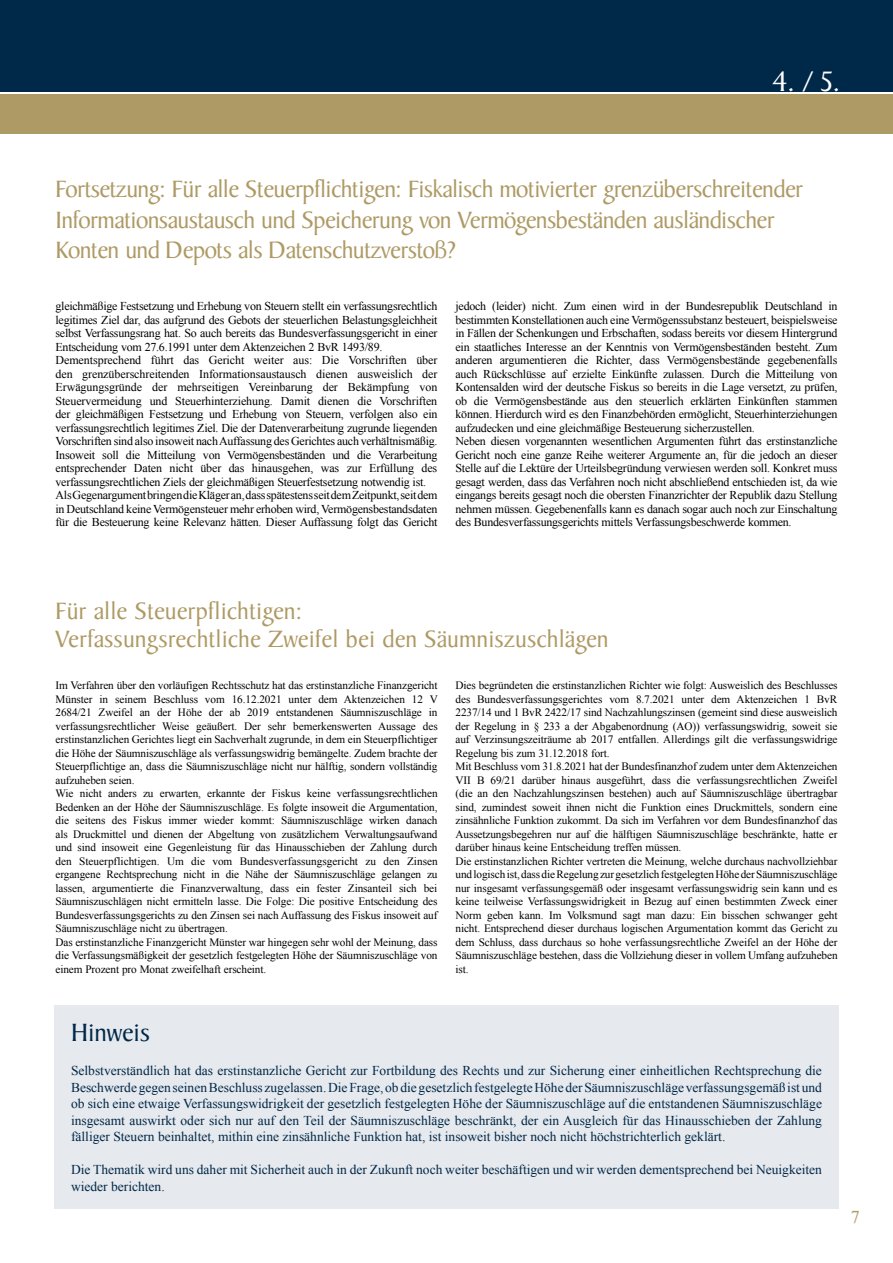
<style>
.page{position:relative;width:893px;height:1263px;background:#fff}
.page>*{position:absolute;margin:0;border:0;box-sizing:border-box;transform-origin:0 0}
.t1{font:30px "Baker Signet Std";color:#fff}
.t2{font:27px "Baker Signet Std";color:#002848}
.t3{font:25.5px/30.6px "Baker Signet Std";letter-spacing:-.025em;color:#ae9a64}
.t4{font:25.5px/28.5px "Baker Signet Std";color:#ae9a64}
.t5{font:18px "Times New Roman";color:#ae9a64}
.t6{font:13.5px/16.5px "Times New Roman";color:#002848;text-align:justify}
.t7{font:12px/13.5px "Times New Roman";letter-spacing:-.02em;color:#000}
.t8{font:11.25px/13.5px "Times New Roman";letter-spacing:-.01em;color:#000}
</style>
<div class="page">
<div style="left:0;top:0;width:893px;height:91px;background:#002848"></div>
<div style="left:0;top:94px;width:893px;height:40px;background:#ae9a64"></div>
<div style="left:54px;top:1005px;width:785px;height:204px;background:#e6e9ed"></div>
<h1 class="t1" style="left:772px;top:66px;width:70px">4. / 5.</h1>
<h3 class="t3" style="left:56px;top:175px;width:749px">Fortsetzung: Für alle Steuerpflichtigen: Fiskalisch motivierter grenzüberschreitender<br>Informationsaustausch und Speicherung von Vermögensbeständen ausländischer<br>Konten und Depots als Datenschutzverstoß?</h3>
<p class="t7" style="left:56px;top:299px;width:384px">gleichmäßige Festsetzung und Erhebung von Steuern stellt ein verfassungsrechtlich legitimes Ziel dar, das aufgrund des Gebots der steuerlichen Belastungsgleichheit selbst Verfassungsrang hat. So auch bereits das Bundesverfassungsgericht in einer Entscheidung vom 27.6.1991 unter dem Aktenzeichen 2 BvR 1493/89.<br>Dementsprechend führt das Gericht weiter aus: Die Vorschriften über den grenzüberschreitenden Informationsaustausch dienen ausweislich der Erwägungsgründe der mehrseitigen Vereinbarung der Bekämpfung von Steuervermeidung und Steuerhinterziehung. Damit dienen die Vorschriften der gleichmäßigen Festsetzung und Erhebung von Steuern, verfolgen also ein verfassungsrechtlich legitimes Ziel. Die der Datenverarbeitung zugrunde liegenden Vorschriften sind also insoweit nach Auffassung des Gerichtes auch verhältnismäßig.<br>Insoweit soll die Mitteilung von Vermögensbeständen und die Verarbeitung entsprechender Daten nicht über das hinausgehen, was zur Erfüllung des verfassungsrechtlichen Ziels der gleichmäßigen Steuerfestsetzung notwendig ist.<br>Als Gegenargument bringen die Kläger an, dass spätestens seit dem Zeitpunkt, seit dem in Deutschland keine Vermögensteuer mehr erhoben wird, Vermögensbestandsdaten für die Besteuerung keine Relevanz hätten. Dieser Auffassung folgt das Gericht</p>
<p class="t7" style="left:455px;top:299px;width:384px">jedoch (leider) nicht. Zum einen wird in der Bundesrepublik Deutschland in bestimmten Konstellationen auch eine Vermögenssubstanz besteuert, beispielsweise in Fällen der Schenkungen und Erbschaften, sodass bereits vor diesem Hintergrund ein staatliches Interesse an der Kenntnis von Vermögensbeständen besteht. Zum anderen argumentieren die Richter, dass Vermögensbestände gegebenenfalls auch Rückschlüsse auf erzielte Einkünfte zulassen. Durch die Mitteilung von Kontensalden wird der deutsche Fiskus so bereits in die Lage versetzt, zu prüfen, ob die Vermögensbestände aus den steuerlich erklärten Einkünften stammen können. Hierdurch wird es den Finanzbehörden ermöglicht, Steuerhinterziehungen aufzudecken und eine gleichmäßige Besteuerung sicherzustellen.<br>Neben diesen vorgenannten wesentlichen Argumenten führt das erstinstanzliche Gericht noch eine ganze Reihe weiterer Argumente an, für die jedoch an dieser Stelle auf die Lektüre der Urteilsbegründung verwiesen werden soll. Konkret muss gesagt werden, dass das Verfahren noch nicht abschließend entschieden ist, da wie eingangs bereits gesagt noch die obersten Finanzrichter der Republik dazu Stellung nehmen müssen. Gegebenenfalls kann es danach sogar auch noch zur Einschaltung des Bundesverfassungsgerichts mittels Verfassungsbeschwerde kommen.</p>
<h3 class="t4" style="left:56px;top:597px;width:555px">Für alle Steuerpflichtigen:<br>Verfassungsrechtliche Zweifel bei den Säumniszuschlägen</h3>
<p class="t8" style="left:56px;top:679px;width:384px">Im Verfahren über den vorläufigen Rechtsschutz hat das erstinstanzliche Finanzgericht Münster in seinem Beschluss vom 16.12.2021 unter dem Aktenzeichen 12 V 2684/21 Zweifel an der Höhe der ab 2019 entstandenen Säumniszuschläge in verfassungsrechtlicher Weise geäußert. Der sehr bemerkenswerten Aussage des erstinstanzlichen Gerichtes liegt ein Sachverhalt zugrunde, in dem ein Steuerpflichtiger die Höhe der Säumniszuschläge als verfassungswidrig bemängelte. Zudem brachte der Steuerpflichtige an, dass die Säumniszuschläge nicht nur hälftig, sondern vollständig aufzuheben seien.<br>Wie nicht anders zu erwarten, erkannte der Fiskus keine verfassungsrechtlichen Bedenken an der Höhe der Säumniszuschläge. Es folgte insoweit die Argumentation, die seitens des Fiskus immer wieder kommt: Säumniszuschläge wirken danach als Druckmittel und dienen der Abgeltung von zusätzlichem Verwaltungsaufwand und sind insoweit eine Gegenleistung für das Hinausschieben der Zahlung durch den Steuerpflichtigen. Um die vom Bundesverfassungsgericht zu den Zinsen ergangene Rechtsprechung nicht in die Nähe der Säumniszuschläge gelangen zu lassen, argumentierte die Finanzverwaltung, dass ein fester Zinsanteil sich bei Säumniszuschlägen nicht ermitteln lasse. Die Folge: Die positive Entscheidung des Bundesverfassungsgerichts zu den Zinsen sei nach Auffassung des Fiskus insoweit auf Säumniszuschläge nicht zu übertragen.<br>Das erstinstanzliche Finanzgericht Münster war hingegen sehr wohl der Meinung, dass die Verfassungsmäßigkeit der gesetzlich festgelegten Höhe der Säumniszuschläge von einem Prozent pro Monat zweifelhaft erscheint.</p>
<p class="t8" style="left:456px;top:679px;width:384px">Dies begründeten die erstinstanzlichen Richter wie folgt: Ausweislich des Beschlusses des Bundesverfassungsgerichtes vom 8.7.2021 unter dem Aktenzeichen 1 BvR 2237/14 und 1 BvR 2422/17 sind Nachzahlungszinsen (gemeint sind diese ausweislich der Regelung in § 233 a der Abgabenordnung (AO)) verfassungswidrig, soweit sie auf Verzinsungszeiträume ab 2017 entfallen. Allerdings gilt die verfassungswidrige Regelung bis zum 31.12.2018 fort.<br>Mit Beschluss vom 31.8.2021 hat der Bundesfinanzhof zudem unter dem Aktenzeichen VII B 69/21 darüber hinaus ausgeführt, dass die verfassungsrechtlichen Zweifel (die an den Nachzahlungszinsen bestehen) auch auf Säumniszuschläge übertragbar sind, zumindest soweit ihnen nicht die Funktion eines Druckmittels, sondern eine zinsähnliche Funktion zukommt. Da sich im Verfahren vor dem Bundesfinanzhof das Aussetzungsbegehren nur auf die hälftigen Säumniszuschläge beschränkte, hatte er darüber hinaus keine Entscheidung treffen müssen.<br>Die erstinstanzlichen Richter vertreten die Meinung, welche durchaus nachvollziehbar und logisch ist, dass die Regelung zur gesetzlich festgelegten Höhe der Säumniszuschläge nur insgesamt verfassungsgemäß oder insgesamt verfassungswidrig sein kann und es keine teilweise Verfassungswidrigkeit in Bezug auf einen bestimmten Zweck einer Norm geben kann. Im Volksmund sagt man dazu: Ein bisschen schwanger geht nicht. Entsprechend dieser durchaus logischen Argumentation kommt das Gericht zu dem Schluss, dass durchaus so hohe verfassungsrechtliche Zweifel an der Höhe der Säumniszuschläge bestehen, dass die Vollziehung dieser in vollem Umfang aufzuheben ist.</p>
<h2 class="t2" style="left:71px;top:1017px;width:81px">Hinweis</h2>
<p class="t6" style="left:71px;top:1062px;width:752px">Selbstverständlich hat das erstinstanzliche Gericht zur Fortbildung des Rechts und zur Sicherung einer einheitlichen Rechtsprechung die Beschwerde gegen seinen Beschluss zugelassen. Die Frage, ob die gesetzlich festgelegte Höhe der Säumniszuschläge verfassungsgemäß ist und ob sich eine etwaige Verfassungswidrigkeit der gesetzlich festgelegten Höhe der Säumniszuschläge auf die entstandenen Säumniszuschläge insgesamt auswirkt oder sich nur auf den Teil der Säumniszuschläge beschränkt, der ein Ausgleich für das Hinausschieben der Zahlung fälliger Steuern beinhaltet, mithin eine zinsähnliche Funktion hat, ist insoweit bisher noch nicht höchstrichterlich geklärt.</p>
<p class="t6" style="left:71px;top:1161px;width:752px">Die Thematik wird uns daher mit Sicherheit auch in der Zukunft noch weiter beschäftigen und wir werden dementsprechend bei Neuigkeiten wieder berichten.</p>
<h3 class="t5" style="left:851px;top:1205px;width:10px">7</h3>
</div>
